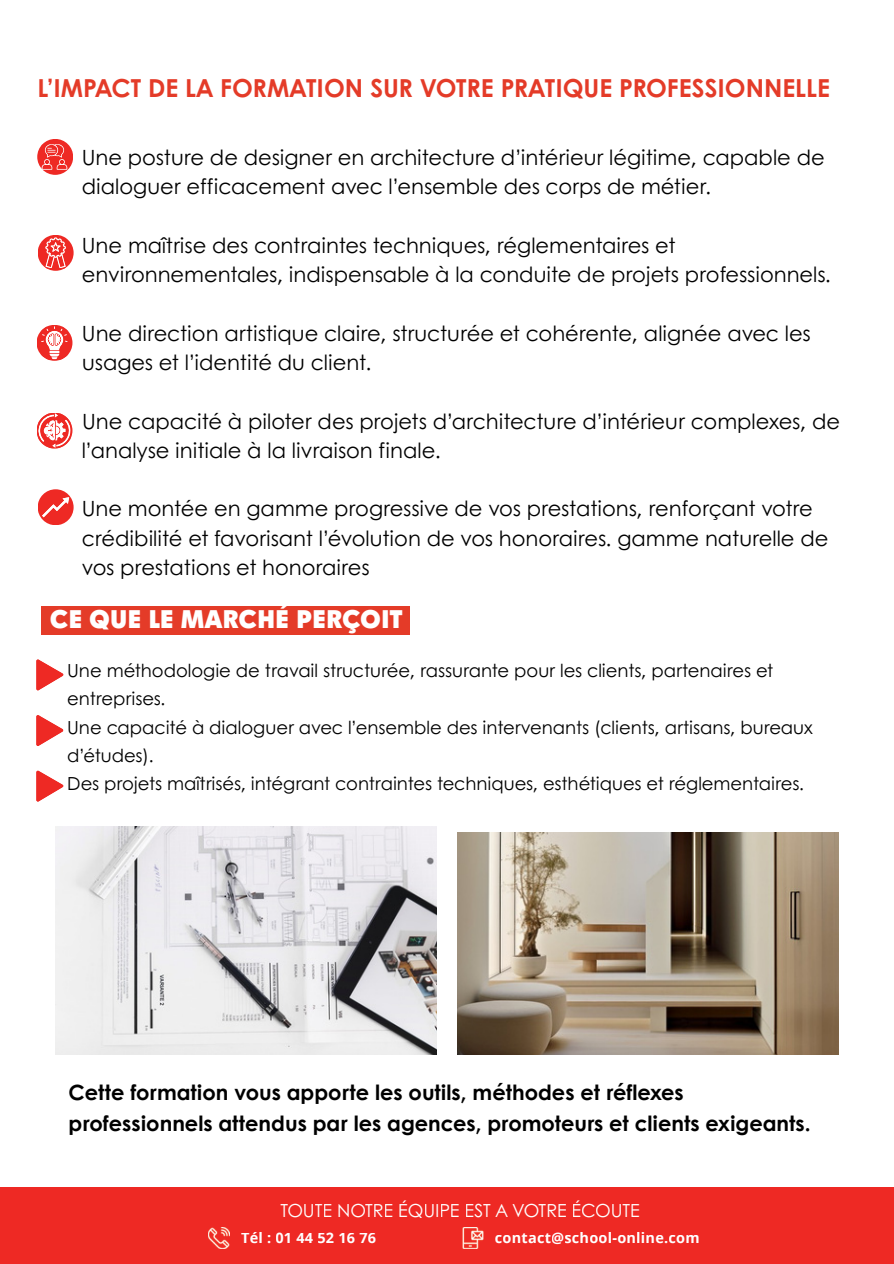
<style>
.page{position:relative;width:894px;height:1264px;background:#fff}
.page>*{position:absolute;margin:0;border:0;box-sizing:border-box;transform-origin:0 0}
.t1{font:700 24.75px "Century Gothic";color:#e43b28}
.t2{font:900 24.75px "Century Gothic";color:#fff}
.t3{font:21px/29.2px "Century Gothic";color:#000}
.t4{font:700 21px/31.5px "Century Gothic";color:#000}
.t5{font:18px/28.2px "Century Gothic";color:#000}
.t6{font:18px "Century Gothic";color:#fff}
.t7{font:700 14.55px "Open Sans";letter-spacing:.015em;color:#fff}
</style>
<div class="page">
<div style="left:37px;top:139px;width:36px;height:36px;background:#ee2924;border-radius:18px"></div>
<div style="left:38px;top:235px;width:36px;height:36px;background:#ee2924;border-radius:18px"></div>
<div style="left:36px;top:325px;width:36px;height:36px;background:#ee2924;border-radius:18px"></div>
<div style="left:38px;top:489px;width:36px;height:36px;background:#ee2924;border-radius:18px"></div>
<img style="left:56px;top:826px;width:380px;height:228px">
<img style="left:457px;top:832px;width:381px;height:222px">
<div style="left:41px;top:606px;width:368px;height:28px;background:#e43b28"></div>
<svg style="left:42px;top:144px;width:25px;height:26px"></svg>
<svg style="left:45px;top:237px;width:21px;height:32px"></svg>
<svg style="left:41px;top:326px;width:27px;height:34px"></svg>
<svg style="left:37px;top:413px;width:36px;height:35px"></svg>
<svg style="left:42px;top:497px;width:27px;height:20px"></svg>
<svg style="left:36px;top:659px;width:27px;height:31px"></svg>
<svg style="left:36px;top:715px;width:27px;height:31px"></svg>
<svg style="left:36px;top:770px;width:27px;height:31px"></svg>
<div style="left:0;top:1187px;width:893px;height:76px;background:#ee2924"></div>
<img style="left:208px;top:1226px;width:22px;height:22px">
<img style="left:462px;top:1226px;width:21px;height:22px">
<div style="left:280px;top:1203px;width:7px;height:13px;background:#ee2924"></div>
<div style="left:288px;top:1203px;width:14px;height:13px;background:#ee2924"></div>
<div style="left:304px;top:1203px;width:9px;height:13px;background:#ee2924"></div>
<div style="left:315px;top:1203px;width:7px;height:13px;background:#ee2924"></div>
<div style="left:324px;top:1203px;width:7px;height:13px;background:#ee2924"></div>
<div style="left:338px;top:1203px;width:10px;height:13px;background:#ee2924"></div>
<div style="left:351px;top:1203px;width:14px;height:13px;background:#ee2924"></div>
<div style="left:365px;top:1203px;width:7px;height:13px;background:#ee2924"></div>
<div style="left:374px;top:1203px;width:8px;height:13px;background:#ee2924"></div>
<div style="left:385px;top:1203px;width:7px;height:13px;background:#ee2924"></div>
<div style="left:399px;top:1200px;width:8px;height:16px;background:#ee2924"></div>
<div style="left:408px;top:1203px;width:14px;height:14px;background:#ee2924"></div>
<div style="left:425px;top:1203px;width:8px;height:13px;background:#ee2924"></div>
<svg style="left:436px;top:1203px;width:2px;height:13px"></svg>
<div style="left:441px;top:1203px;width:8px;height:13px;background:#ee2924"></div>
<div style="left:451px;top:1203px;width:7px;height:13px;background:#ee2924"></div>
<div style="left:466px;top:1203px;width:7px;height:13px;background:#ee2924"></div>
<div style="left:474px;top:1203px;width:8px;height:13px;background:#ee2924"></div>
<div style="left:483px;top:1203px;width:7px;height:13px;background:#ee2924"></div>
<div style="left:495px;top:1203px;width:12px;height:13px;background:#ee2924"></div>
<div style="left:512px;top:1203px;width:12px;height:13px;background:#ee2924"></div>
<div style="left:524px;top:1203px;width:14px;height:13px;background:#ee2924"></div>
<div style="left:539px;top:1203px;width:7px;height:13px;background:#ee2924"></div>
<div style="left:547px;top:1203px;width:9px;height:13px;background:#ee2924"></div>
<div style="left:558px;top:1203px;width:7px;height:13px;background:#ee2924"></div>
<div style="left:573px;top:1200px;width:7px;height:16px;background:#ee2924"></div>
<div style="left:582px;top:1203px;width:12px;height:13px;background:#ee2924"></div>
<div style="left:596px;top:1203px;width:13px;height:13px;background:#ee2924"></div>
<div style="left:612px;top:1203px;width:8px;height:13px;background:#ee2924"></div>
<div style="left:622px;top:1203px;width:7px;height:13px;background:#ee2924"></div>
<div style="left:631px;top:1203px;width:8px;height:13px;background:#ee2924"></div>
<div style="left:241px;top:1233px;width:8px;height:10px;background:#ee2924"></div>
<div style="left:250px;top:1232px;width:7px;height:11px;background:#ee2924"></div>
<svg style="left:259px;top:1232px;width:3px;height:11px"></svg>
<svg style="left:268px;top:1235px;width:2px;height:8px"></svg>
<div style="left:276px;top:1232px;width:7px;height:11px;background:#ee2924"></div>
<div style="left:285px;top:1233px;width:5px;height:10px;background:#ee2924"></div>
<div style="left:296px;top:1233px;width:8px;height:10px;background:#ee2924"></div>
<div style="left:305px;top:1233px;width:8px;height:10px;background:#ee2924"></div>
<div style="left:318px;top:1233px;width:7px;height:10px;background:#ee2924"></div>
<div style="left:326px;top:1232px;width:8px;height:11px;background:#ee2924"></div>
<div style="left:339px;top:1233px;width:5px;height:10px;background:#ee2924"></div>
<div style="left:347px;top:1232px;width:7px;height:11px;background:#ee2924"></div>
<div style="left:360px;top:1233px;width:7px;height:10px;background:#ee2924"></div>
<div style="left:368px;top:1232px;width:7px;height:11px;background:#ee2924"></div>
<div style="left:495px;top:1235px;width:7px;height:8px;background:#ee2924"></div>
<div style="left:503px;top:1235px;width:8px;height:8px;background:#ee2924"></div>
<div style="left:513px;top:1235px;width:7px;height:8px;background:#ee2924"></div>
<div style="left:522px;top:1233px;width:5px;height:10px;background:#ee2924"></div>
<div style="left:528px;top:1235px;width:7px;height:8px;background:#ee2924"></div>
<div style="left:537px;top:1235px;width:7px;height:8px;background:#ee2924"></div>
<div style="left:545px;top:1233px;width:5px;height:10px;background:#ee2924"></div>
<div style="left:552px;top:1232px;width:11px;height:12px;background:#ee2924"></div>
<div style="left:565px;top:1235px;width:6px;height:8px;background:#ee2924"></div>
<div style="left:572px;top:1235px;width:6px;height:8px;background:#ee2924"></div>
<div style="left:580px;top:1232px;width:8px;height:11px;background:#ee2924"></div>
<div style="left:590px;top:1235px;width:7px;height:8px;background:#ee2924"></div>
<div style="left:599px;top:1235px;width:7px;height:8px;background:#ee2924"></div>
<svg style="left:608px;top:1232px;width:8px;height:11px"></svg>
<div style="left:617px;top:1235px;width:8px;height:8px;background:#ee2924"></div>
<div style="left:627px;top:1235px;width:7px;height:8px;background:#ee2924"></div>
<svg style="left:637px;top:1232px;width:7px;height:11px"></svg>
<div style="left:646px;top:1235px;width:7px;height:8px;background:#ee2924"></div>
<div style="left:655px;top:1235px;width:8px;height:8px;background:#ee2924"></div>
<div style="left:669px;top:1235px;width:6px;height:8px;background:#ee2924"></div>
<div style="left:676px;top:1235px;width:8px;height:8px;background:#ee2924"></div>
<div style="left:686px;top:1235px;width:12px;height:8px;background:#ee2924"></div>
<p class="t1" style="left:38px;top:69px;width:793px">L’IMPACT DE LA FORMATION SUR VOTRE PRATIQUE PROFESSIONNELLE</p>
<p class="t3" style="left:82px;top:142px;width:744px">Une posture de designer en architecture d’intérieur légitime, capable de dialoguer efficacement avec l’ensemble des corps de métier.</p>
<p class="t3" style="left:82px;top:230px;width:750px">Une maîtrise des contraintes techniques, réglementaires et environnementales, indispensable à la conduite de projets professionnels.</p>
<p class="t3" style="left:82px;top:317px;width:730px">Une direction artistique claire, structurée et cohérente, alignée avec les usages et l’identité du client.</p>
<p class="t3" style="left:82px;top:405px;width:759px">Une capacité à piloter des projets d’architecture d’intérieur complexes, de l’analyse initiale à la livraison finale.</p>
<p class="t3" style="left:82px;top:493px;width:748px">Une montée en gamme progressive de vos prestations, renforçant votre crédibilité et favorisant l’évolution de vos honoraires. gamme naturelle de vos prestations et honoraires</p>
<p class="t2" style="left:50px;top:600px;width:354px">CE QUE LE MARCHÉ PERÇOIT</p>
<p class="t5" style="left:67px;top:655px;width:747px">Une méthodologie de travail structurée, rassurante pour les clients, partenaires et entreprises.<br>Une capacité à dialoguer avec l’ensemble des intervenants (clients, artisans, bureaux d’études).<br>Des projets maîtrisés, intégrant contraintes techniques, esthétiques et réglementaires.</p>
<p class="t4" style="left:69px;top:1075px;width:743px">Cette formation vous apporte les outils, méthodes et réflexes professionnels attendus par les agences, promoteurs et clients exigeants.</p>
<p class="t6" style="left:280px;top:1196px;width:361px">TOUTE NOTRE ÉQUIPE EST A VOTRE ÉCOUTE</p>
<p class="t7" style="left:241px;top:1227px;width:137px">Tél : 01 44 52 16 76</p>
<p class="t7" style="left:495px;top:1227px;width:206px">contact@school-online.com</p>
</div>
